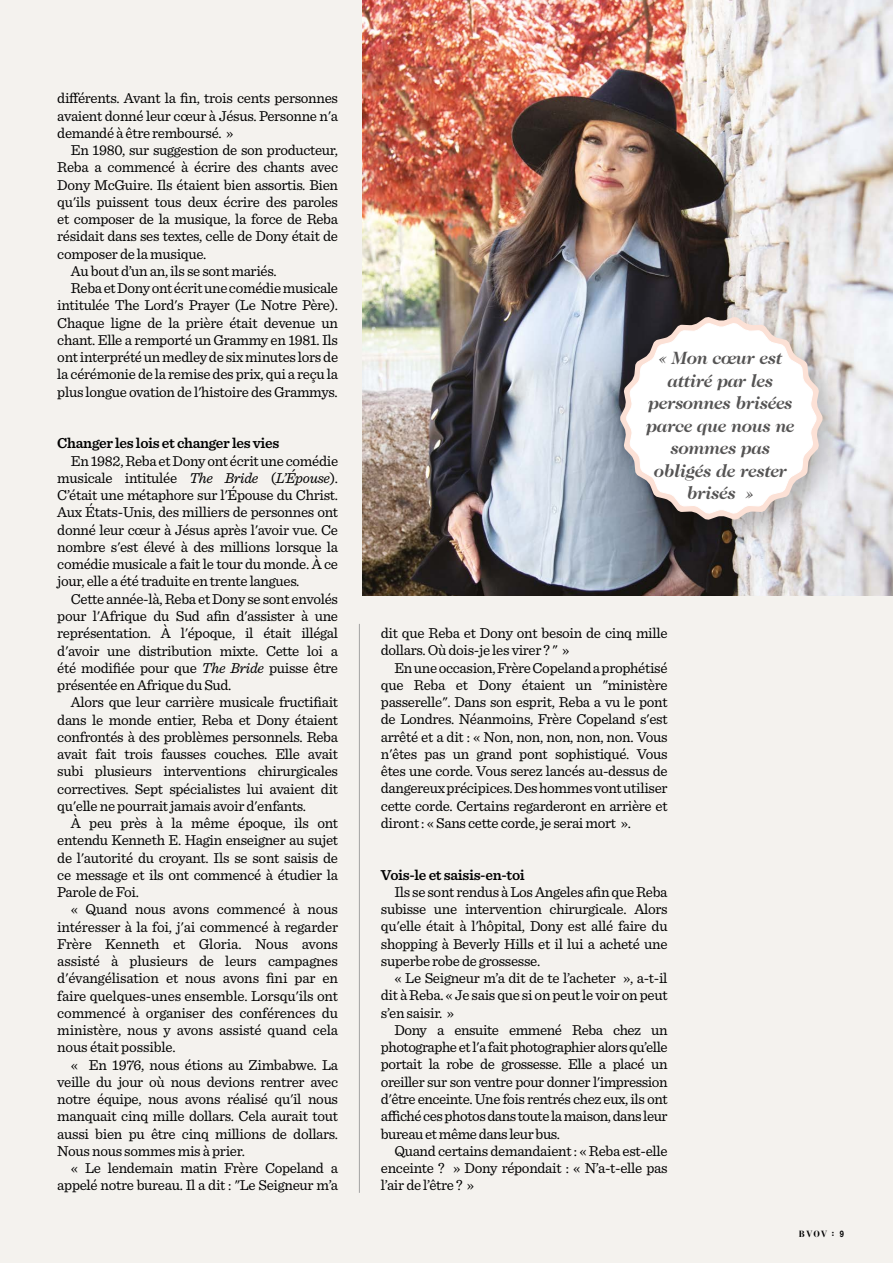
<style>
.page{position:relative;width:893px;height:1263px;background:#f4f2ee}
.page>*{position:absolute;margin:0;border:0;box-sizing:border-box;transform-origin:0 0}
.t1{font:italic 700 18px/22.5px "Caslon 224 Std";letter-spacing:-.02em;color:#555454;text-align:center}
.t2{font:15px/17.2px "Sentinel";letter-spacing:-.02em;color:#000;text-align:justify}
.t3{font:600 15px "Sentinel";letter-spacing:-.02em;color:#000}
.t4{font:700 9px "Bauer Bodoni Std";color:#000}
.s1{font-style:italic}
.s2{font-family:"Bauer Bodoni BT";font-weight:900}
.s3{font-family:"Helvetica Neue LT Std"}
</style>
<div class="page">
<hr style="left:359px;top:624px;width:1px;height:569px;background:#a3a3a3">
<img style="left:363px;top:0;width:530px;height:596px">
<div style="left:609px;top:306px;width:246px;height:245px;background:#000;opacity:.22"></div>
<svg style="left:620px;top:317px;width:203px;height:203px;background:#e2e0e0"></svg>
<p class="t2" style="left:57px;top:89px;width:282px">différents. Avant la fin, trois cents personnes avaient donné leur cœur à Jésus. Personne n'a demandé à être remboursé. »</p>
<p class="t2" style="left:71px;top:141px;width:269px">En 1980, sur suggestion de son producteur,</p>
<p class="t2" style="left:57px;top:158px;width:282px">Reba a commencé à écrire des chants avec</p>
<p class="t2" style="left:57px;top:175px;width:282px">Dony McGuire. Ils étaient bien assortis. Bien</p>
<p class="t2" style="left:57px;top:192px;width:282px">qu'ils puissent tous deux écrire des paroles</p>
<p class="t2" style="left:57px;top:210px;width:282px">et composer de la musique, la force de Reba</p>
<p class="t2" style="left:57px;top:227px;width:282px">résidait dans ses textes, celle de Dony était de</p>
<p class="t2" style="left:57px;top:244px;width:151px">composer de la musique.</p>
<p class="t2" style="left:71px;top:261px;width:207px">Au bout d’un an, ils se sont mariés.</p>
<p class="t2" style="left:71px;top:279px;width:269px">Reba et Dony ont écrit une comédie musicale</p>
<p class="t2" style="left:57px;top:296px;width:282px">intitulée The Lord's Prayer (Le Notre Père).</p>
<p class="t2" style="left:57px;top:313px;width:282px">Chaque ligne de la prière était devenue un</p>
<p class="t2" style="left:57px;top:330px;width:282px">chant. Elle a remporté un Grammy en 1981. Ils</p>
<p class="t2" style="left:57px;top:348px;width:282px">ont interprété un medley de six minutes lors de</p>
<p class="t2" style="left:57px;top:365px;width:282px">la cérémonie de la remise des prix, qui a reçu la</p>
<p class="t2" style="left:57px;top:382px;width:282px">plus longue ovation de l'histoire des Grammys.</p>
<p class="t3" style="left:57px;top:432px;width:224px">Changer les lois et changer les vies</p>
<p class="t2" style="left:57px;top:451px;width:282px;text-indent:14px">En 1982, Reba et Dony ont écrit une comédie musicale intitulée <span class="s1">The Bride</span> (<span class="s1">L’Épouse</span>).<br>C’était une métaphore sur l'Épouse du Christ.<br>Aux États-Unis, des milliers de personnes ont donné leur cœur à Jésus après l'avoir vue. Ce nombre s'est élevé à des millions lorsque la comédie musicale a fait le tour du monde. À ce jour, elle a été traduite en trente langues.</p>
<p class="t2" style="left:57px;top:589px;width:282px;text-indent:14px">Cette année-là, Reba et Dony se sont envolés pour l'Afrique du Sud afin d'assister à une représentation. À l'époque, il était illégal d'avoir une distribution mixte. Cette loi a été modifiée pour que <span class="s1">The Bride</span> puisse être présentée en Afrique du Sud.</p>
<p class="t2" style="left:57px;top:693px;width:282px;text-indent:14px">Alors que leur carrière musicale fructifiait dans le monde entier, Reba et Dony étaient confrontés à des problèmes personnels. Reba avait fait trois fausses couches. Elle avait subi plusieurs interventions chirurgicales correctives. Sept spécialistes lui avaient dit qu'elle ne pourrait jamais avoir d'enfants.</p>
<p class="t2" style="left:57px;top:813px;width:282px;text-indent:14px">À peu près à la même époque, ils ont entendu Kenneth E. Hagin enseigner au sujet de l'autorité du croyant. Ils se sont saisis de ce message et ils ont commencé à étudier la Parole de Foi.</p>
<p class="t2" style="left:57px;top:900px;width:282px;text-indent:14px">« Quand nous avons commencé à nous intéresser à la foi, j'ai commencé à regarder Frère Kenneth et Gloria. Nous avons assisté à plusieurs de leurs campagnes d'évangélisation et nous avons fini par en faire quelques-unes ensemble. Lorsqu'ils ont commencé à organiser des conférences du ministère, nous y avons assisté quand cela nous était possible.</p>
<p class="t2" style="left:57px;top:1055px;width:282px;text-indent:14px">« En 1976, nous étions au Zimbabwe. La veille du jour où nous devions rentrer avec notre équipe, nous avons réalisé qu'il nous manquait cinq mille dollars. Cela aurait tout aussi bien pu être cinq millions de dollars.<br>Nous nous sommes mis à prier.</p>
<p class="t2" style="left:57px;top:1158px;width:282px;text-align:right">« Le lendemain matin Frère Copeland a appelé notre bureau. Il a dit : "Le Seigneur m’a</p>
<p class="t1" style="left:646px;top:347px;width:150px">« Mon cœur est attiré par les personnes brisées parce que nous ne sommes pas obligés de rester brisés »</p>
<p class="t2" style="left:381px;top:624px;width:288px">dit que Reba et Dony ont besoin de cinq mille dollars. Où dois-je les virer ? " »</p>
<p class="t2" style="left:381px;top:658px;width:288px;text-indent:13px">En une occasion, Frère Copeland a prophétisé que Reba et Dony étaient un "ministère passerelle". Dans son esprit, Reba a vu le pont de Londres. Néanmoins, Frère Copeland s'est arrêté et a dit : « Non, non, non, non, non. Vous n'êtes pas un grand pont sophistiqué. Vous êtes une corde. Vous serez lancés au-dessus de dangereux précipices. Des hommes vont utiliser cette corde. Certains regarderont en arrière et diront : « Sans cette corde, je serai mort ».</p>
<p class="t3" style="left:381px;top:863px;width:145px">Vois-le et saisis-en-toi</p>
<p class="t2" style="left:381px;top:882px;width:288px;text-indent:13px">Ils se sont rendus à Los Angeles afin que Reba subisse une intervention chirurgicale. Alors qu'elle était à l'hôpital, Dony est allé faire du shopping à Beverly Hills et il lui a acheté une superbe robe de grossesse.</p>
<p class="t2" style="left:381px;top:969px;width:288px;text-indent:13px">« Le Seigneur m’a dit de te l’acheter », a-t-il dit à Reba. « Je sais que si on peut le voir on peut s’en saisir. »</p>
<p class="t2" style="left:381px;top:1020px;width:288px;text-indent:13px">Dony a ensuite emmené Reba chez un photographe et l'a fait photographier alors qu’elle portait la robe de grossesse. Elle a placé un oreiller sur son ventre pour donner l'impression d'être enceinte. Une fois rentrés chez eux, ils ont affiché ces photos dans toute la maison, dans leur bureau et même dans leur bus.</p>
<p class="t2" style="left:381px;top:1141px;width:288px;text-indent:13px">Quand certains demandaient : « Reba est-elle enceinte ? » Dony répondait : « N’a-t-elle pas l’air de l’être ? »</p>
<p class="t4" style="left:799px;top:1229px;width:47px">BVOV <span class="s2">:</span> <span class="s3">9</span></p>
</div>
